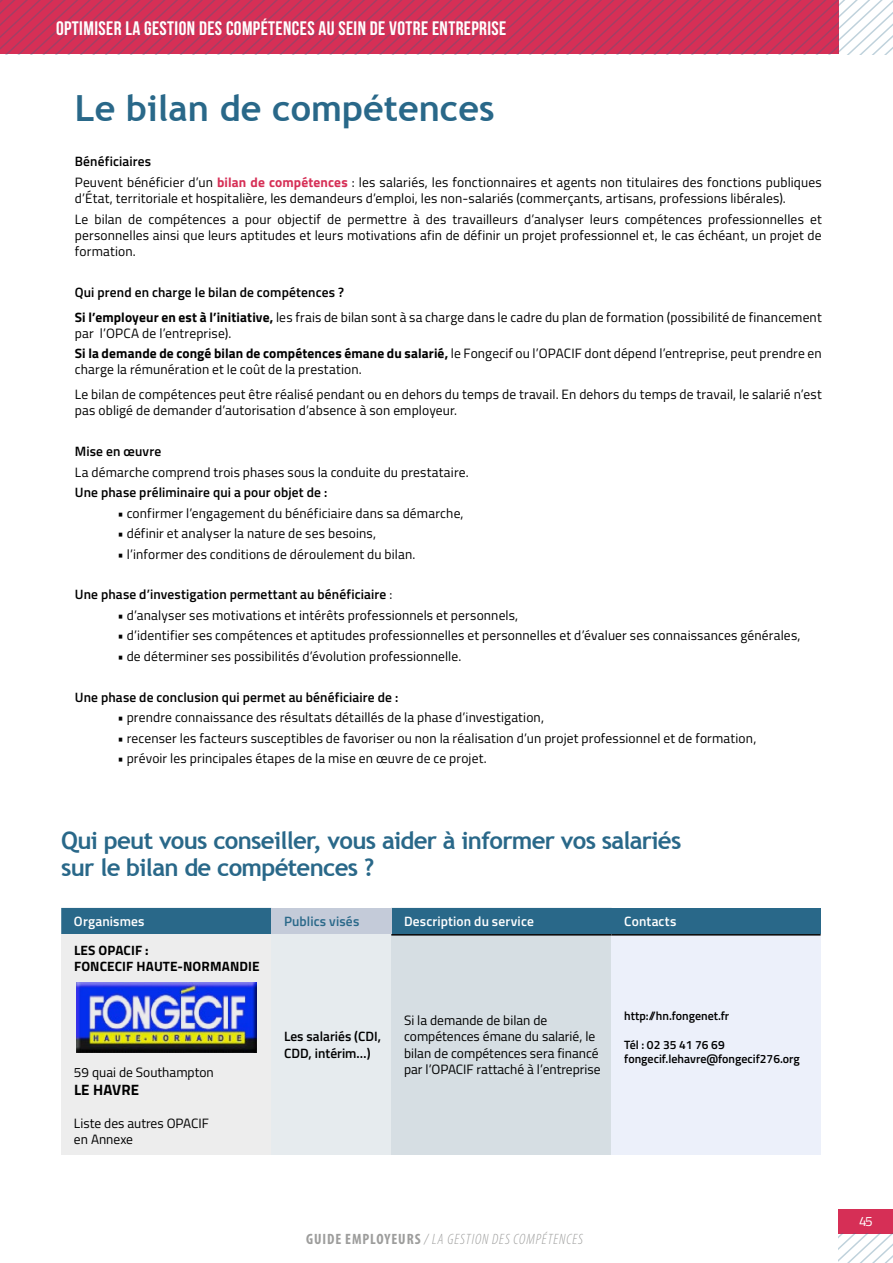
<style>
.page{position:relative;width:893px;height:1263px;background:#fff}
.page>*{position:absolute;margin:0;border:0;box-sizing:border-box;transform-origin:0 0}
.titre{font:700 36px "Trebuchet MS";color:#296889}
.t1{font:700 24px/27px "Trebuchet MS";letter-spacing:-.03em;color:#296889}
.t2{font:19.5px "Bebas Neue";letter-spacing:.02em;color:#fff}
.t3{font:italic 300 condensed 15px "Myriad Pro";letter-spacing:.06em;color:#9d9d9c}
.t4{font:700 15px "Titillium Web";letter-spacing:.01em;color:#000}
.texte_courant_9_pt{font:13.5px/16.2px "Titillium Web";letter-spacing:.01em;color:#000}
.liste_a_puce{font:13.5px "Titillium Web";letter-spacing:.01em;color:#000}
.texte_courant_9_pt-2{font:600 13.5px/16.2px "Titillium Web";letter-spacing:.01em;color:#000}
.t5{font:600 13.5px "Titillium Web";letter-spacing:.01em;color:#fff}
.t6{font:700 13.5px "Titillium Web";letter-spacing:.01em;color:#000}
.t7{font:600 13.5px "Titillium Web";letter-spacing:.01em;color:#296889}
.t8{font:13.5px "Titillium Web";color:#fff}
.t9{font:600 12px "Titillium Web";color:#000}
.s1{font-weight:700;color:#d62f56}
.s2{font-weight:700}
.s3{font-weight:400}
.s4{font-weight:700;font-style:normal}
</style>
<div class="page">
<div style="left:839px;top:1209px;width:54px;height:24px;background:#d62f56"></div>
<svg style="left:0;top:0;width:893px;height:55px;background:#cf4164"></svg>
<svg style="left:839px;top:1233px;width:54px;height:30px"></svg>
<div style="left:61px;top:908px;width:551px;height:27px;background:#296889"></div>
<div style="left:271px;top:908px;width:120px;height:27px;background:#c4cbd9"></div>
<div style="left:612px;top:908px;width:209px;height:27px;background:#296889"></div>
<div style="left:61px;top:935px;width:210px;height:220px;background:#ededed"></div>
<div style="left:271px;top:935px;width:120px;height:220px;background:#e6ebee"></div>
<div style="left:391px;top:935px;width:221px;height:220px;background:#d6dee3"></div>
<div style="left:612px;top:935px;width:209px;height:220px;background:#ecf0fa"></div>
<hr style="left:391px;top:934px;width:220px;height:1px;background:#000">
<hr style="left:612px;top:934px;width:209px;height:1px;background:#000">
<img style="left:77px;top:982px;width:180px;height:71px">
<h3 class="t2" style="left:56px;top:17px;width:452px">OPTIMISER LA GESTION DES COMPÉTENCES AU SEIN DE VOTRE ENTREPRISE</h3>
<p class="titre" style="left:75px;top:86px;width:421px">Le bilan de compétences</p>
<p class="texte_courant_9_pt-2" style="left:75px;top:153px;width:78px">Bénéficiaires</p>
<p class="texte_courant_9_pt" style="left:75px;top:173px;width:748px">Peuvent bénéficier d’un <span class="s1">bilan de compétences</span> : les salariés, les fonctionnaires et agents non titulaires des fonctions publiques d’État, territoriale et hospitalière, les demandeurs d’emploi, les non-salariés (commerçants, artisans, professions libérales).</p>
<p class="texte_courant_9_pt" style="left:75px;top:210px;width:748px;text-align:justify">Le bilan de compétences a pour objectif de permettre à des travailleurs d’analyser leurs compétences professionnelles et personnelles ainsi que leurs aptitudes et leurs motivations afin de définir un projet professionnel et, le cas échéant, un projet de formation.</p>
<p class="texte_courant_9_pt-2" style="left:75px;top:283px;width:271px">Qui prend en charge le bilan de compétences ?</p>
<p class="texte_courant_9_pt" style="left:75px;top:308px;width:748px"><span class="s2">Si l’employeur en est à l’initiative,</span> les frais de bilan sont à sa charge dans le cadre du plan de formation (possibilité de financement par l’OPCA de l’entreprise).</p>
<p class="texte_courant_9_pt" style="left:75px;top:345px;width:748px"><span class="s2">Si la demande de congé bilan de compétences émane du salarié,</span> le Fongecif ou l’OPACIF dont dépend l’entreprise, peut prendre en charge la rémunération et le coût de la prestation.</p>
<p class="texte_courant_9_pt" style="left:75px;top:386px;width:748px">Le bilan de compétences peut être réalisé pendant ou en dehors du temps de travail. En dehors du temps de travail, le salarié n’est pas obligé de demander d’autorisation d’absence à son employeur.</p>
<p class="texte_courant_9_pt-2" style="left:75px;top:443px;width:88px">Mise en œuvre</p>
<p class="texte_courant_9_pt" style="left:75px;top:463px;width:395px">La démarche comprend trois phases sous la conduite du prestataire.</p>
<p class="texte_courant_9_pt-2" style="left:75px;top:484px;width:254px">Une phase préliminaire qui a pour objet de :</p>
<p class="liste_a_puce" style="left:117px;top:503px;width:348px">• confirmer l’engagement du bénéficiaire dans sa démarche,</p>
<p class="liste_a_puce" style="left:117px;top:523px;width:260px">• définir et analyser la nature de ses besoins,</p>
<p class="liste_a_puce" style="left:117px;top:544px;width:300px">• l’informer des conditions de déroulement du bilan.</p>
<p class="texte_courant_9_pt-2" style="left:75px;top:586px;width:319px">Une phase d’investigation permettant au bénéficiaire <span class="s3">:</span></p>
<p class="liste_a_puce" style="left:117px;top:605px;width:402px">• d’analyser ses motivations et intérêts professionnels et personnels,</p>
<p class="liste_a_puce" style="left:117px;top:626px;width:685px">• d’identifier ses compétences et aptitudes professionnelles et personnelles et d’évaluer ses connaissances générales,</p>
<p class="liste_a_puce" style="left:117px;top:646px;width:345px">• de déterminer ses possibilités d’évolution professionnelle.</p>
<p class="texte_courant_9_pt-2" style="left:75px;top:688px;width:325px">Une phase de conclusion qui permet au bénéficiaire de :</p>
<p class="liste_a_puce" style="left:117px;top:707px;width:428px">• prendre connaissance des résultats détaillés de la phase d’investigation,</p>
<p class="liste_a_puce" style="left:117px;top:728px;width:640px">• recenser les facteurs susceptibles de favoriser ou non la réalisation d’un projet professionnel et de formation,</p>
<p class="liste_a_puce" style="left:117px;top:748px;width:371px">• prévoir les principales étapes de la mise en œuvre de ce projet.</p>
<p class="t1" style="left:61px;top:827px;width:622px">Qui peut vous conseiller, vous aider à informer vos salariés sur le bilan de compétences ?</p>
<p class="t5" style="left:74px;top:911px;width:72px">Organismes</p>
<p class="t7" style="left:284px;top:911px;width:77px">Publics visés</p>
<p class="t5" style="left:404px;top:911px;width:131px">Description du service</p>
<p class="t5" style="left:624px;top:911px;width:54px">Contacts</p>
<p class="t6" style="left:74px;top:940px;width:76px">LES OPACIF :</p>
<p class="t6" style="left:74px;top:956px;width:187px">FONCECIF HAUTE-NORMANDIE</p>
<p class="texte_courant_9_pt" style="left:74px;top:1064px;width:141px">59 quai de Southampton</p>
<p class="t4" style="left:74px;top:1078px;width:67px">LE HAVRE</p>
<p class="texte_courant_9_pt" style="left:74px;top:1114px;width:136px">Liste des autres OPACIF</p>
<p class="texte_courant_9_pt" style="left:74px;top:1130px;width:61px">en Annexe</p>
<p class="texte_courant_9_pt-2" style="left:284px;top:1028px;width:98px">Les salariés (CDI,<br>CDD, intérim…)</p>
<p class="texte_courant_9_pt" style="left:404px;top:1012px;width:198px">Si la demande de bilan de compétences émane du salarié, le bilan de compétences sera financé par l’OPACIF rattaché à l’entreprise</p>
<p class="t9" style="left:624px;top:1007px;width:106px">http://hn.fongenet.fr</p>
<p class="t9" style="left:624px;top:1036px;width:102px">Tél : 02 35 41 76 69</p>
<p class="t9" style="left:624px;top:1050px;width:177px">fongecif.lehavre@fongecif276.org</p>
<p class="t3" style="left:306px;top:1231px;width:278px"><span class="s4">GUIDE EMPLOYEURS</span> / LA GESTION DES COMPÉTENCES</p>
<p class="t8" style="left:859px;top:1211px;width:15px">45</p>
</div>
